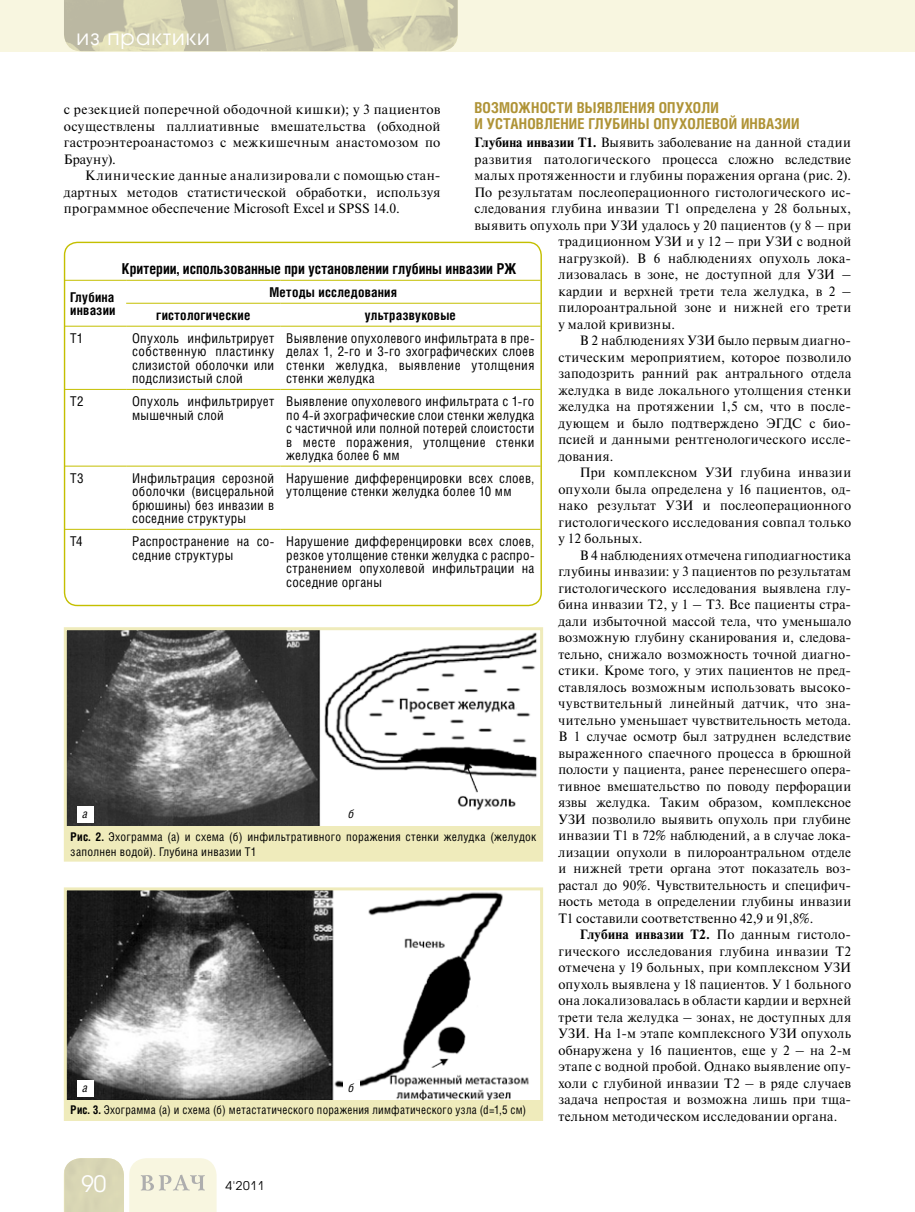
<style>
.page{position:relative;width:915px;height:1212px;background:#fff}
.page>*{position:absolute;margin:0;border:0;box-sizing:border-box;transform-origin:0 0}
.t1{font:22.5px "Avant Garde Gothic C";color:#fff}
.t2{font:21px "Avant Garde Gothic C";letter-spacing:.05em;color:#fff}
.t3{font:700 15px "Helios Cond";color:#af9336}
.t4{font:700 15px "Helios Cond";color:#000}
.t5{font:13.5px/16.5px "Newton C";letter-spacing:.025em;color:#000;text-align:justify}
.t6{font:13.5px/13.5px "Helios Cond";letter-spacing:.02em;color:#000;text-align:justify}
.t7{font:700 13.5px/13.5px "Helios Cond";letter-spacing:.015em;color:#000}
.t8{font:12px/14.4px "Helios Cond";letter-spacing:.025em;color:#000}
.t9{font:12px "Helios Cond";letter-spacing:.025em;color:#000;scale:.95 1}
.t10{font:12px "Avant Garde Gothic C";color:#000}
.t11{font:italic 12px "Helios Cond";color:#000}
.s1{font-weight:700}
</style>
<div class="page">
<div style="left:0;top:0;width:914px;height:51px;background:#f8f6e0"></div>
<img style="left:64px;top:0;width:393px;height:51px">
<svg style="left:64px;top:1158px;width:152px;height:54px;background:#e9e7cf"></svg>
<img style="left:68px;top:631px;width:469px;height:195px">
<div style="left:64px;top:627px;width:479px;height:235px;border:3px solid #efebbb"></div>
<img style="left:68px;top:891px;width:461px;height:209px">
<div style="left:64px;top:887px;width:479px;height:234px;border:3px solid #efebbb"></div>
<div style="left:65px;top:826px;width:475px;height:35px;background:#efebbb"></div>
<div style="left:65px;top:1100px;width:475px;height:21px;background:#efebbb"></div>
<div style="left:77px;top:806px;width:17px;height:17px;background:#fff"></div>
<div style="left:77px;top:1080px;width:17px;height:17px;background:#fff"></div>
<div style="left:343px;top:806px;width:17px;height:17px;background:#fff"></div>
<div style="left:343px;top:1080px;width:17px;height:17px;background:#fff"></div>
<hr style="left:64px;top:280px;width:62px;height:1px;background:#c4bf00">
<hr style="left:126px;top:280px;width:154px;height:1px;background:#c4bf00">
<hr style="left:280px;top:280px;width:260px;height:1px;background:#c4bf00">
<hr style="left:64px;top:326px;width:62px;height:1px;background:#c4bf00">
<hr style="left:126px;top:303px;width:154px;height:1px;background:#c4bf00">
<hr style="left:280px;top:303px;width:260px;height:1px;background:#c4bf00">
<hr style="left:126px;top:326px;width:154px;height:1px;background:#c4bf00">
<hr style="left:280px;top:326px;width:260px;height:1px;background:#c4bf00">
<hr style="left:64px;top:389px;width:62px;height:1px;background:#c4bf00">
<hr style="left:126px;top:389px;width:154px;height:1px;background:#c4bf00">
<hr style="left:280px;top:389px;width:260px;height:1px;background:#c4bf00">
<hr style="left:64px;top:466px;width:62px;height:1px;background:#c4bf00">
<hr style="left:126px;top:466px;width:154px;height:1px;background:#c4bf00">
<hr style="left:280px;top:466px;width:260px;height:1px;background:#c4bf00">
<hr style="left:64px;top:529px;width:62px;height:1px;background:#c4bf00">
<hr style="left:126px;top:529px;width:154px;height:1px;background:#c4bf00">
<hr style="left:280px;top:529px;width:260px;height:1px;background:#c4bf00">
<h2 class="t2" style="left:77px;top:25px;width:135px">из практики</h2>
<p class="t5" style="left:64px;top:101px;width:378px">с резекцией поперечной ободочной кишки); у 3 пациентов осуществлены паллиативные вмешательства (обходной гастроэнтероанастомоз с межкишечным анастомозом по Брауну).</p>
<p class="t5" style="left:64px;top:167px;width:378px;text-indent:21px">Клинические данные анализировали с помощью стан&shy;дартных методов статистической обработки, используя программное обеспечение Microsoft Excel и SPSS 14.0.</p>
<p class="t3" style="left:474px;top:98px;width:18px">Возможности</p>
<p class="t3" style="left:576px;top:98px;width:10px">выявления</p>
<p class="t3" style="left:658px;top:98px;width:10px">опухоли</p>
<p class="t3" style="left:474px;top:115px;width:9px">иустановление</p>
<p class="t3" style="left:588px;top:115px;width:10px">глубины</p>
<p class="t3" style="left:653px;top:115px;width:10px">опухолевой</p>
<p class="t3" style="left:740px;top:115px;width:10px">инвазии</p>
<p class="t5" style="left:474px;top:134px;width:378px"><span class="s1">Глубина инвазии Т1.</span> Выявить заболевание на данной стадии развития патологического процесса сложно вследствие малых протяженности и глубины поражения органа (рис. 2).<br>По результатам послеоперационного гистологического ис&shy;следования глубина инвазии Т1 определена у 28 больных, выявить опухоль при УЗИ удалось у 20 пациентов (у 8 – при</p>
<p class="t4" style="left:122px;top:260px;width:395px">Критерии, использованные при установлении глубины инвазии РЖ</p>
<p class="t7" style="left:70px;top:290px;width:47px">Глубина инвазии</p>
<p class="t7" style="left:269px;top:285px;width:129px">Методы исследования</p>
<p class="t7" style="left:156px;top:308px;width:96px">гистологические</p>
<p class="t7" style="left:365px;top:308px;width:92px">ультразвуковые</p>
<p class="t6" style="left:70px;top:331px;width:15px">Т1</p>
<p class="t6" style="left:132px;top:331px;width:143px">Опухоль инфильтрирует собственную пластинку слизистой оболочки или подслизистый слой</p>
<p class="t6" style="left:286px;top:331px;width:249px">Выявление опухолевого инфильтрата в пре&shy;делах 1, 2-го и 3-го эхографических слоев стенки желудка, выявление утолщения стенки желудка</p>
<p class="t6" style="left:70px;top:394px;width:15px">Т2</p>
<p class="t6" style="left:132px;top:394px;width:143px">Опухоль инфильтрирует мышечный слой</p>
<p class="t6" style="left:286px;top:394px;width:249px">Выявление опухолевого инфильтрата с 1-го по 4-й эхографические слои стенки желудка с частичной или полной потерей слоистости в месте поражения, утолщение стенки желудка более 6 мм</p>
<p class="t6" style="left:70px;top:471px;width:15px">Т3</p>
<p class="t6" style="left:132px;top:471px;width:144px">Инфильтрация серозной оболочки (висцеральной брюшины) без инвазии в соседние структуры</p>
<p class="t6" style="left:286px;top:471px;width:249px">Нарушение дифференцировки всех слоев, утолщение стенки желудка более 10 мм</p>
<p class="t6" style="left:70px;top:534px;width:14px">Т4</p>
<p class="t6" style="left:132px;top:534px;width:143px">Распространение на со&shy;седние структуры</p>
<p class="t6" style="left:286px;top:534px;width:249px">Нарушение дифференцировки всех слоев, резкое утолщение стенки желудка с распро&shy;странением опухолевой инфильтрации на соседние органы</p>
<p class="t11" style="left:82px;top:807px;width:7px">а</p>
<p class="t11" style="left:348px;top:807px;width:7px">б</p>
<p class="t8" style="left:71px;top:829px;width:467px"><span class="s1">Рис. 2.</span> Эхограмма (а) и схема (б) инфильтративного поражения стенки желудка (желудок заполнен водой). Глубина инвазии Т1</p>
<p class="t11" style="left:82px;top:1080px;width:7px">а</p>
<p class="t11" style="left:348px;top:1080px;width:7px">б</p>
<p class="t9" style="left:71px;top:1103px;width:481px"><span class="s1">Рис. 3.</span> Эхограмма (а) и схема (б) метастатического поражения лимфатического узла (d=1,5 см)</p>
<h1 class="t1" style="left:81px;top:1170px;width:26px">90</h1>
<p class="t10" style="left:225px;top:1179px;width:40px">4'2011</p>
<p class="t5" style="left:558px;top:233px;width:294px">традиционном УЗИ и у 12 – при УЗИ с водной нагрузкой). В 6 наблюдениях опухоль лока&shy;лизовалась в зоне, не доступной для УЗИ – кардии и верхней трети тела желудка, в 2 – пилороантральной зоне и нижней его трети у малой кривизны.</p>
<p class="t5" style="left:558px;top:332px;width:294px;text-indent:21px">В 2 наблюдениях УЗИ было первым диагно&shy;стическим мероприятием, которое позволило заподозрить ранний рак антрального отдела желудка в виде локального утолщения стенки желудка на протяжении 1,5 см, что в после&shy;дующем и было подтверждено ЭГДС с био&shy;псией и данными рентгенологического иссле&shy;дования.</p>
<p class="t5" style="left:558px;top:464px;width:294px;text-indent:21px">При комплексном УЗИ глубина инвазии опухоли была определена у 16 пациентов, од&shy;нако результат УЗИ и послеоперационного гистологического исследования совпал только у 12 больных.</p>
<p class="t5" style="left:558px;top:547px;width:294px;text-indent:21px">В 4 наблюдениях отмечена гиподиагностика глубины инвазии: у 3 пациентов по результатам гистологического исследования выявлена глу&shy;бина инвазии Т2, у 1 – Т3. Все пациенты стра&shy;дали избыточной массой тела, что уменьшало возможную глубину сканирования и, следова&shy;тельно, снижало возможность точной диагно&shy;стики. Кроме того, у этих пациентов не пред&shy;ставлялось возможным использовать высоко&shy;чувствительный линейный датчик, что зна&shy;чительно уменьшает чувствительность метода.<br>В 1 случае осмотр был затруднен вследствие выраженного спаечного процесса в брюшной полости у пациента, ранее перенесшего опера&shy;тивное вмешательство по поводу перфорации язвы желудка. Таким образом, комплексное УЗИ позволило выявить опухоль при глубине инвазии Т1 в 72% наблюдений, а в случае лока&shy;лизации опухоли в пилороантральном отделе и нижней трети органа этот показатель воз&shy;растал до 90%. Чувствительность и специфич&shy;ность метода в определении глубины инвазии Т1 составили соответственно 42,9 и 91,8%.</p>
<p class="t5" style="left:558px;top:926px;width:294px;text-indent:21px"><span class="s1">Глубина инвазии Т2.</span> По данным гистоло&shy;гического исследования глубина инвазии Т2 отмечена у 19 больных, при комплексном УЗИ опухоль выявлена у 18 пациентов. У 1 больного она локализовалась в области кардии и верхней трети тела желудка – зонах, не доступных для УЗИ. На 1-м этапе комплексного УЗИ опухоль обнаружена у 16 пациентов, еще у 2 – на 2-м этапе с водной пробой. Однако выявление опу&shy;холи с глубиной инвазии Т2 – в ряде случаев задача непростая и возможна лишь при тща&shy;тельном методическом исследовании органа.</p>
</div>
